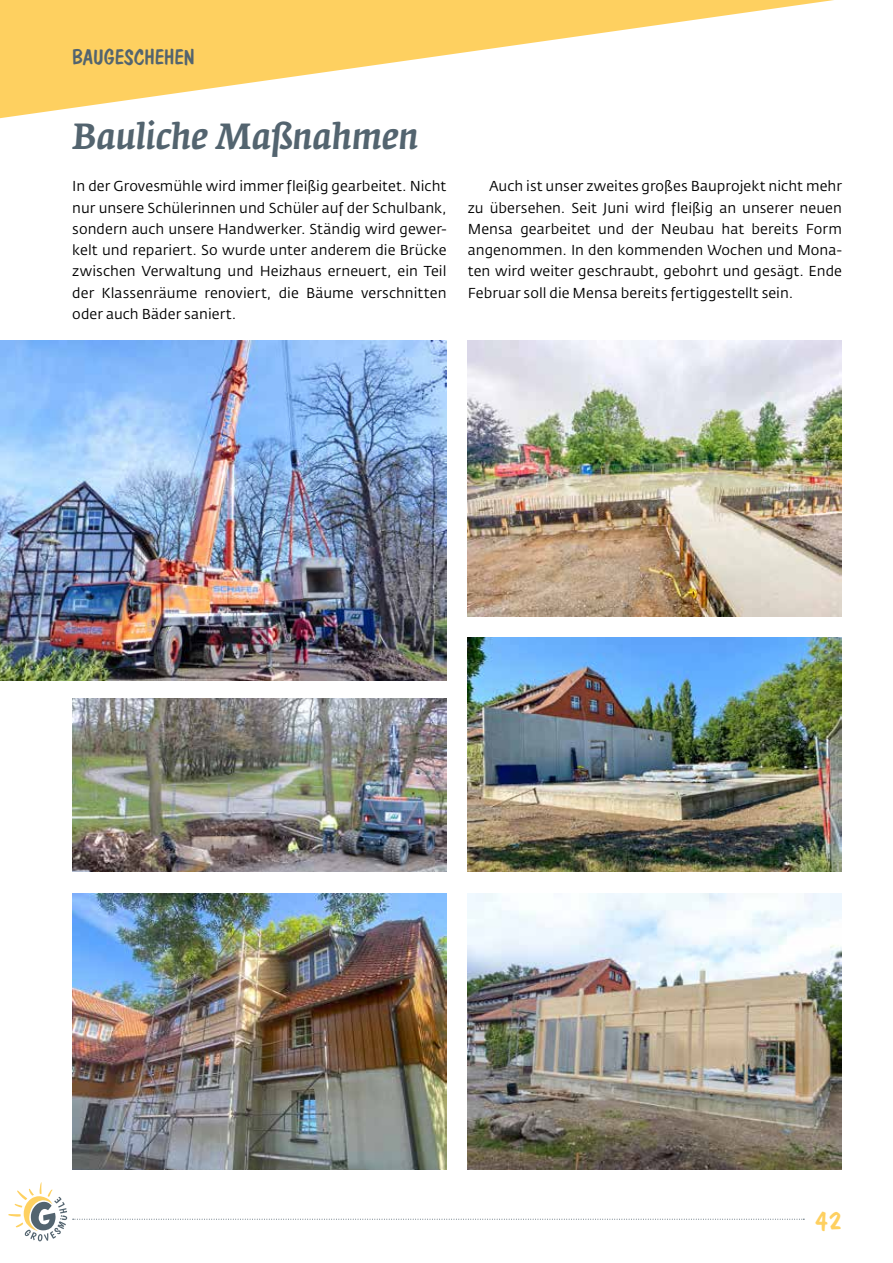
<style>
.page{position:relative;width:893px;height:1263px;background:#fff}
.page>*{position:absolute;margin:0;border:0;box-sizing:border-box;transform-origin:0 0}
.t1{font:italic 500 36px "Fedra Serif A";letter-spacing:-.005em;color:#53646f}
.t2{font:27px "Dom Casual D";color:#fed060}
.t3{font:21px "Dom Casual D";letter-spacing:-.005em;color:#53646f}
.t4{font:14.25px/21.3px "Fedra Sans Std";letter-spacing:.005em;color:#000;text-align:justify}
</style>
<div class="page">
<svg style="left:0;top:0;width:834px;height:118px;fill:#fed165"></svg>
<svg style="left:73px;top:1219px;width:731px;height:1px"></svg>
<svg style="left:9px;top:1182px;width:58px;height:59px"></svg>
<img style="left:0;top:340px;width:446px;height:340px">
<img style="left:468px;top:638px;width:374px;height:234px">
<img style="left:72px;top:699px;width:374px;height:173px">
<img style="left:468px;top:340px;width:374px;height:277px">
<img style="left:72px;top:893px;width:374px;height:276px">
<img style="left:468px;top:893px;width:374px;height:276px">
<h3 class="t3" style="left:72px;top:45px;width:124px">BAUGESCHEHEN</h3>
<h1 class="t1" style="left:72px;top:115px;width:348px">Bauliche Maßnahmen</h1>
<p class="t4" style="left:72px;top:176px;width:376px">In der Grovesmühle wird immer fleißig gearbeitet. Nicht nur unsere Schülerinnen und Schüler auf der Schulbank, sondern auch unsere Handwerker. Ständig wird gewer&shy;kelt und repariert. So wurde unter anderem die Brücke zwischen Verwaltung und Heizhaus erneuert, ein Teil der Klassenräume renoviert, die Bäume verschnitten oder auch Bäder saniert.</p>
<p class="t4" style="left:468px;top:176px;width:376px;text-indent:21px">Auch ist unser zweites großes Bauprojekt nicht mehr zu übersehen. Seit Juni wird fleißig an unserer neuen Mensa gearbeitet und der Neubau hat bereits Form angenommen. In den kommenden Wochen und Mona&shy;ten wird weiter geschraubt, gebohrt und gesägt. Ende Februar soll die Mensa bereits fertiggestellt sein.</p>
<h2 class="t2" style="left:815px;top:1204px;width:28px">42</h2>
</div>
